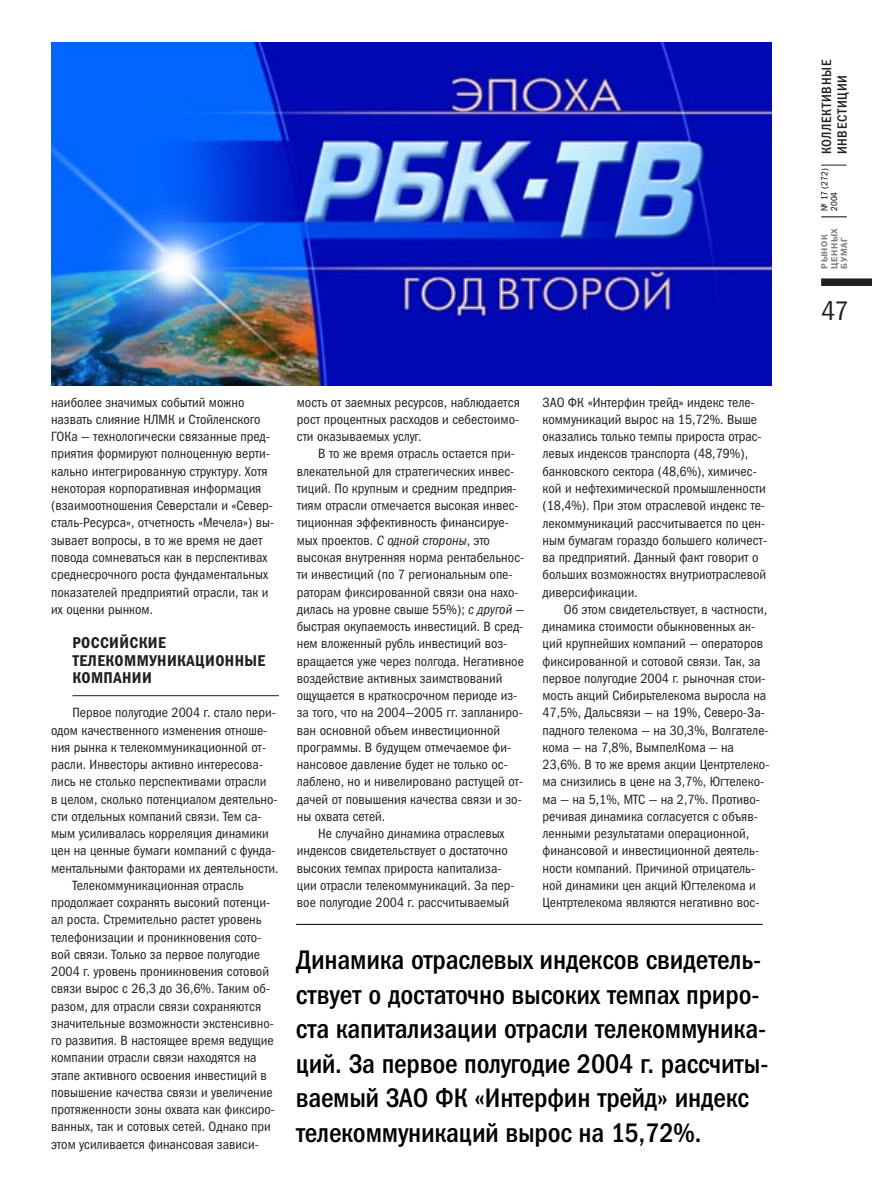
<style>
.page{position:relative;width:872px;height:1199px;background:#fff}
.page>*{position:absolute;margin:0;border:0;box-sizing:border-box;transform-origin:0 0}
.t1{font:27px/34.5px "Franklin Gothic Medi Cond C";letter-spacing:-.005em;color:#000}
.t2{font:27px "Franklin Gothic Book Cond C";color:#231f20}
.t3{font:15.75px/17.2px "Franklin Gothic Demi Cond C";letter-spacing:.025em;color:#231f20}
.t4{font:13.5px/17.2px "Franklin Gothic Book Cond C";color:#231f20}
.t5{font:13.5px/15.8px "Franklin Gothic Medi Cond C";letter-spacing:.055em;color:#231f20}
.t6{font:9px/9.8px "Franklin Gothic Demi C";letter-spacing:.06em;color:#808080}
.t7{font:9px/9.8px "Franklin Gothic Book Cond C";color:#000}
.s1{font-style:italic}
</style>
<div class="page">
<hr style="left:72px;top:695px;width:207px;height:1px;background:#231f20">
<svg style="left:821px;top:165px;width:25px;height:1px"></svg>
<div style="left:821px;top:278px;width:51px;height:8px;background:#231f20"></div>
<svg style="left:821px;top:217px;width:25px;height:1px"></svg>
<hr style="left:296px;top:924px;width:466px;height:1px;background:#000">
<img style="left:51px;top:42px;width:720px;height:343px">
<p class="t4" style="left:51px;top:395px;width:224px">наиболее значимых событий можно назвать слияние НЛМК и Стойленского ГОКа — технологически связанные пред&shy;приятия формируют полноценную верти&shy;кально интегрированную структуру. Хотя некоторая корпоративная информация (взаимоотношения Северстали и «Север&shy;сталь-Ресурса», отчетность «Мечела») вы&shy;зывает вопросы, в то же время не дает повода сомневаться как в перспективах среднесрочного роста фундаментальных показателей предприятий отрасли, так и их оценки рынком.</p>
<p class="t3" style="left:72px;top:636px;width:194px">РОССИЙСКИЕ<br>ТЕЛЕКОММУНИКАЦИОННЫЕ<br>КОМПАНИИ</p>
<p class="t4" style="left:72px;top:705px;width:205px">Первое полугодие 2004 г. стало пери-</p>
<p class="t4" style="left:51px;top:722px;width:217px">одом качественного изменения отноше-</p>
<p class="t4" style="left:51px;top:740px;width:216px">ния рынка к телекоммуникационной от-</p>
<p class="t4" style="left:51px;top:757px;width:213px">расли. Инвесторы активно интересова-</p>
<p class="t4" style="left:51px;top:774px;width:217px">лись не столько перспективами отрасли</p>
<p class="t4" style="left:51px;top:791px;width:228px">в целом, сколько потенциалом деятельно-</p>
<p class="t4" style="left:51px;top:809px;width:212px">сти отдельных компаний связи. Тем са-</p>
<p class="t4" style="left:51px;top:826px;width:219px">мым усиливалась корреляция динамики</p>
<p class="t4" style="left:51px;top:843px;width:226px">цен на ценные бумаги компаний с фунда-</p>
<p class="t4" style="left:51px;top:860px;width:229px">ментальными факторами их деятельности.</p>
<p class="t4" style="left:72px;top:878px;width:173px">Телекоммуникационная отрасль</p>
<p class="t4" style="left:51px;top:895px;width:220px">продолжает сохранять высокий потенци-</p>
<p class="t4" style="left:51px;top:912px;width:212px">ал роста. Стремительно растет уровень</p>
<p class="t4" style="left:51px;top:929px;width:211px">телефонизации и проникновения сото-</p>
<p class="t4" style="left:51px;top:947px;width:210px">вой связи. Только за первое полугодие</p>
<p class="t4" style="left:51px;top:964px;width:219px">2004 г. уровень проникновения сотовой</p>
<p class="t4" style="left:51px;top:981px;width:220px">связи вырос с 26,3 до 36,6%. Таким об-</p>
<p class="t4" style="left:51px;top:998px;width:211px">разом, для отрасли связи сохраняются</p>
<p class="t4" style="left:51px;top:1016px;width:224px">значительные возможности экстенсивно-</p>
<p class="t4" style="left:51px;top:1033px;width:224px">го развития. В настоящее время ведущие</p>
<p class="t4" style="left:51px;top:1050px;width:207px">компании отрасли связи находятся на</p>
<p class="t4" style="left:51px;top:1067px;width:217px">этапе активного освоения инвестиций в</p>
<p class="t4" style="left:51px;top:1085px;width:223px">повышение качества связи и увеличение</p>
<p class="t4" style="left:51px;top:1102px;width:225px">протяженности зоны охвата как фиксиро-</p>
<p class="t4" style="left:51px;top:1119px;width:221px">ванных, так и сотовых сетей. Однако при</p>
<p class="t4" style="left:51px;top:1136px;width:209px">этом усиливается финансовая зависи-</p>
<p class="t4" style="left:297px;top:395px;width:224px;text-align:justify">мость от заемных ресурсов, наблюдается рост процентных расходов и себестоимо&shy;сти оказываемых услуг.</p>
<p class="t4" style="left:297px;top:446px;width:229px;text-indent:21px">В то же время отрасль остается при&shy;влекательной для стратегических инвес&shy;тиций. По крупным и средним предприя&shy;тиям отрасли отмечается высокая инвес&shy;тиционная эффективность финансируе&shy;мых проектов. <span class="s1">С одной стороны</span>, это высокая внутренняя норма рентабельнос&shy;ти инвестиций (по 7 региональным опе&shy;раторам фиксированной связи она нахо&shy;дилась на уровне свыше 55%); <span class="s1">с другой</span> — быстрая окупаемость инвестиций. В сред&shy;нем вложенный рубль инвестиций воз&shy;вращается уже через полгода. Негативное воздействие активных заимствований ощущается в краткосрочном периоде из&shy;за того, что на 2004—2005 гг. запланиро&shy;ван основной объем инвестиционной программы. В будущем отмечаемое фи&shy;нансовое давление будет не только ос&shy;лаблено, но и нивелировано растущей от&shy;дачей от повышения качества связи и зо&shy;ны охвата сетей.</p>
<p class="t4" style="left:297px;top:826px;width:219px;text-indent:21px">Не случайно динамика отраслевых индексов свидетельствует о достаточно высоких темпах прироста капитализа&shy;ции отрасли телекоммуникаций. За пер&shy;вое полугодие 2004 г. рассчитываемый</p>
<p class="t4" style="left:542px;top:395px;width:226px">ЗАО ФК «Интерфин трейд» индекс теле&shy;коммуникаций вырос на 15,72%. Выше оказались только темпы прироста отрас&shy;левых индексов транспорта (48,79%), банковского сектора (48,6%), химичес&shy;кой и нефтехимической промышленности (18,4%). При этом отраслевой индекс те&shy;лекоммуникаций рассчитывается по цен&shy;ным бумагам гораздо большего количест&shy;ва предприятий. Данный факт говорит о больших возможностях внутриотраслевой диверсификации.</p>
<p class="t4" style="left:542px;top:602px;width:228px;text-indent:21px">Об этом свидетельствует, в частности, динамика стоимости обыкновенных ак&shy;ций крупнейших компаний — операторов фиксированной и сотовой связи. Так, за первое полугодие 2004 г. рыночная стои&shy;мость акций Сибирьтелекома выросла на 47,5%, Дальсвязи — на 19%, Северо-За&shy;падного телекома — на 30,3%, Волгателе&shy;кома — на 7,8%, ВымпелКома — на 23,6%. В то же время акции Центртелеко&shy;ма снизились в цене на 3,7%, Югтелеко&shy;ма — на 5,1%, МТС — на 2,7%. Противо&shy;речивая динамика согласуется с объяв&shy;ленными результатами операционной, финансовой и инвестиционной деятель&shy;ности компаний. Причиной отрицатель&shy;ной динамики цен акций Югтелекома и Центртелекома являются негативно вос-</p>
<p class="t1" style="left:296px;top:945px;width:474px">Динамика отраслевых индексов свидетель&shy;ствует о достаточно высоких темпах приро&shy;ста капитализации отрасли телекоммуника&shy;ций. За первое полугодие 2004 г. рассчиты&shy;ваемый ЗАО ФК «Интерфин трейд» индекс телекоммуникаций вырос на 15,72%.</p>
<p class="t5" style="left:820px;top:154px;width:96px;rotate:-90deg">КОЛЛЕКТИВНЫЕ<br>ИНВЕСТИЦИИ</p>
<p class="t7" style="left:820px;top:211px;width:44px;rotate:-90deg">№ 17 (272)<br>2004</p>
<p class="t6" style="left:820px;top:269px;width:42px;rotate:-90deg">РЫНОК<br>ЦЕННЫХ<br>БУМАГ</p>
<h1 class="t2" style="left:821px;top:301px;width:29px">47</h1>
</div>
